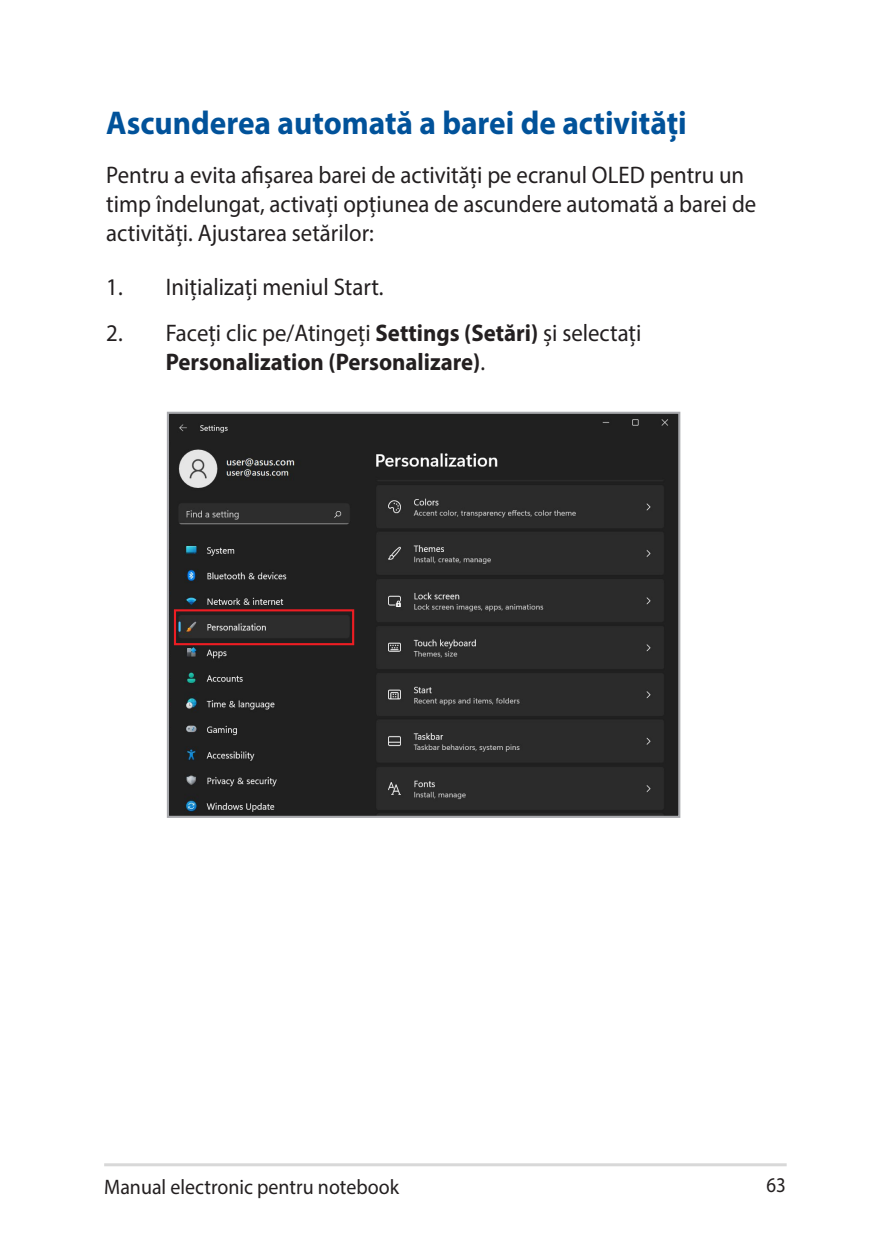
<style>
.page{position:relative;width:893px;height:1259px;background:#fff}
.page>*{position:absolute;margin:0;border:0;box-sizing:border-box;transform-origin:0 0}
.t1{font:700 33px "Myriad Pro";color:#01529a;scale:.95 1}
.t2{font:24px/28.8px "Myriad Pro";color:#231f20;scale:.95 1}
.t3{font:700 24px/28.8px "Myriad Pro";color:#231f20;scale:.95 1}
.t4{font:21px "Myriad Pro";color:#231f20;scale:.95 1}
.t5{font:21px "Myriad Pro";color:#231f20;scale:.9 1}
.s1{font-weight:400}
</style>
<div class="page">
<hr style="left:104px;top:1163px;width:683px;height:3px;background:#d8d8d8">
<img style="left:170px;top:415px;width:507px;height:400px">
<div style="left:167px;top:412px;width:513px;height:406px;border:2px solid #a8a9ad"></div>
<div style="left:174px;top:609px;width:180px;height:36px;border:2px solid #ee1d23"></div>
<h1 class="t1" style="left:106px;top:101px;width:612px">Ascunderea automată a barei de activități</h1>
<p class="t2" style="left:106px;top:160px;width:686px">Pentru a evita afișarea barei de activități pe ecranul OLED pentru un timp îndelungat, activați opțiunea de ascundere automată a barei de activități. Ajustarea setărilor:</p>
<p class="t2" style="left:106px;top:272px;width:293px">1. Inițializați meniul Start.</p>
<p class="t3" style="left:166px;top:317px;width:502px;text-indent:-60px"><span class="s1">2. Faceți clic pe/Atingeți</span> Settings (Setări) <span class="s1">și selectați<br></span>Personalization (Personalizare)<span class="s1">.</span></p>
<p class="t4" style="left:104px;top:1173px;width:312px">Manual electronic pentru notebook</p>
<p class="t5" style="left:766px;top:1171px;width:23px">63</p>
</div>
